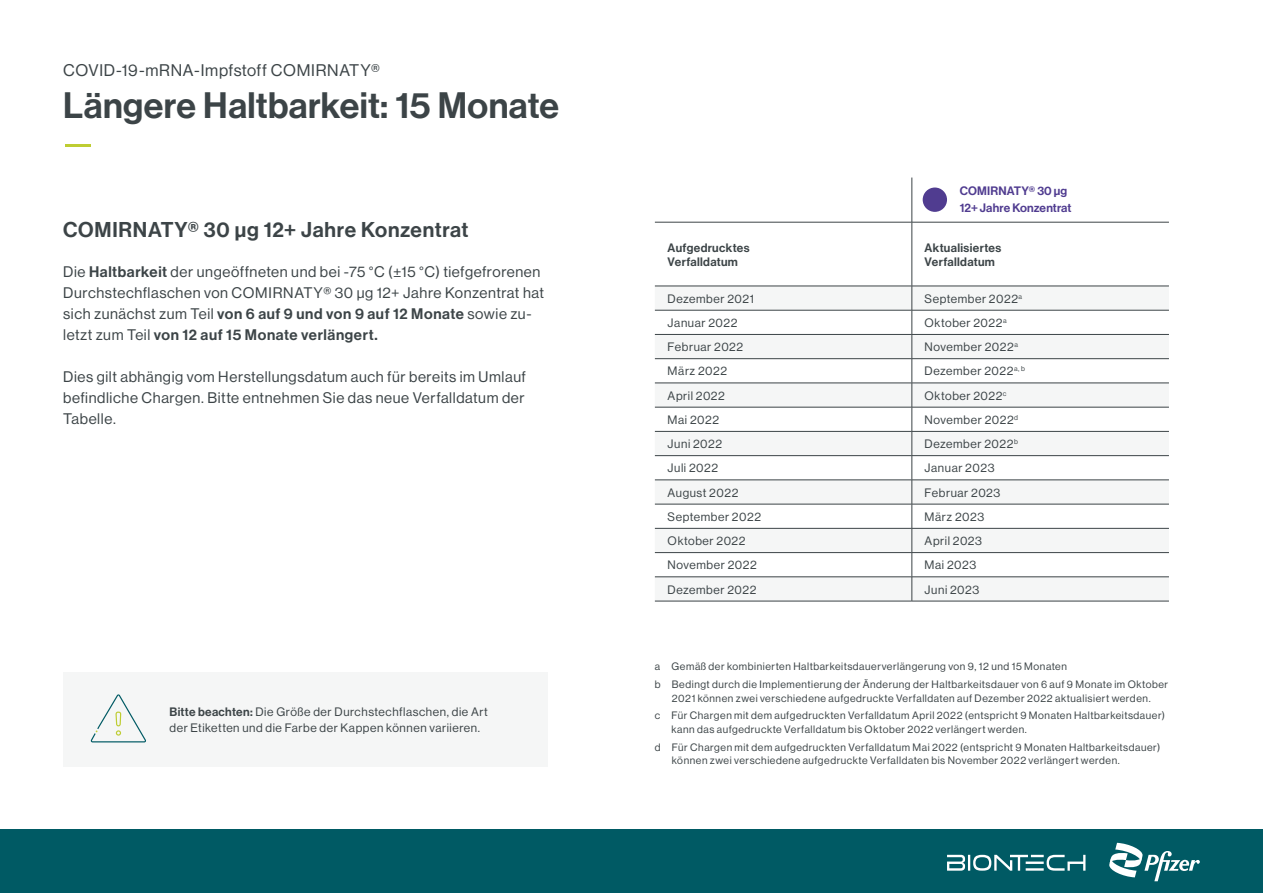
<style>
.page{position:relative;width:1263px;height:893px;background:#fff}
.page>*{position:absolute;margin:0;border:0;box-sizing:border-box;transform-origin:0 0}
.t1{font:36px "N Haas Grotesk DS Pro 65 Md";letter-spacing:.01em;color:#3c4447}
.t2{font:21px "N Haas Grotesk DS Pro 65 Md";letter-spacing:.03em;color:#3c4447}
.t3{font:16.5px "N Haas Grotesk DS Pro 55 Rg";letter-spacing:.04em;color:#3c4447}
.t4{font:15px/21px "N Haas Grotesk DS Pro 55 Rg";letter-spacing:.04em;color:#3c4447}
.t5{font:15px "N Haas Grotesk DS Pro 65 Md";letter-spacing:.04em;color:#3c4447}
.t6{font:12px/16.5px "N Haas Grotesk DS Pro 55 Rg";letter-spacing:.05em;color:#3c4447}
.t7{font:12px/14.4px "N Haas Grotesk DS Pro 65 Md";letter-spacing:.03em;color:#3c4447}
.t8{font:12px/16.5px "N Haas Grotesk DS Pro 65 Md";letter-spacing:.01em;color:#503c90}
.t9{font:10.5px/17.7px "N Haas Grotesk DS Pro 55 Rg";letter-spacing:.055em;color:#3c4447}
.s1{font-family:"N Haas Grotesk DS Pro 65 Md"}
.s2{font-family:"N Haas Grotesk DS Pro 55 Rg"}
</style>
<div class="page">
<div style="left:0;top:830px;width:1263px;height:63px;background:#005a64"></div>
<svg style="left:1109px;top:843px;width:91px;height:38px"></svg>
<svg style="left:947px;top:855px;width:138px;height:16px"></svg>
<hr style="left:655px;top:601px;width:257px;height:1px;background:#3c4447">
<hr style="left:912px;top:601px;width:257px;height:1px;background:#3c4447">
<hr style="left:655px;top:222px;width:257px;height:1px;background:#3c4447">
<hr style="left:912px;top:222px;width:257px;height:1px;background:#3c4447">
<hr style="left:912px;top:222px;width:1px;height:64px;background:#3c4447">
<svg style="left:655px;top:286px;width:514px;height:315px"></svg>
<hr style="left:912px;top:178px;width:1px;height:44px;background:#3c4447">
<div style="left:923px;top:188px;width:24px;height:24px;background:#503c90;border-radius:50%"></div>
<div style="left:63px;top:672px;width:485px;height:95px;background:#f5f6f6"></div>
<svg style="left:91px;top:694px;width:55px;height:48px"></svg>
<hr style="left:65px;top:144px;width:26px;height:3px;background:#becd32">
<h3 class="t3" style="left:63px;top:61px;width:318px">COVID-19-mRNA-Impfstoff COMIRNATY®</h3>
<h1 class="t1" style="left:63px;top:85px;width:497px">Längere Haltbarkeit: 15 Monate</h1>
<h2 class="t2" style="left:63px;top:218px;width:407px">COMIRNATY® 30 μg 12+ Jahre Konzentrat</h2>
<h3 class="t4" style="left:63px;top:261px;width:482px">Die <span class="s1">Haltbarkeit</span> der ungeöffneten und bei -75 °C (±15 °C) tiefgefrorenen<br>Durchstechflaschen von COMIRNATY® 30 μg 12+ Jahre Konzentrat hat sich zunächst zum Teil <span class="s1">von 6 auf 9 und von 9 auf 12 Monate</span> sowie zu-</h3>
<h3 class="t5" style="left:63px;top:326px;width:316px"><span class="s2">letzt zum Teil</span> von 12 auf 15 Monate verlängert.</h3>
<h3 class="t4" style="left:63px;top:366px;width:464px;text-align:justify">Dies gilt abhängig vom Herstellungsdatum auch für bereits im Umlauf befindliche Chargen. Bitte entnehmen Sie das neue Verfalldatum der Tabelle.</h3>
<p class="t6" style="left:169px;top:703px;width:320px"><span class="s1">Bitte beachten:</span> Die Größe der Durchstechflaschen, die Art der Etiketten und die Farbe der Kappen können variieren.</p>
<p class="t8" style="left:960px;top:183px;width:113px">COMIRNATY® 30 µg<br>12+ Jahre Konzentrat</p>
<p class="t7" style="left:668px;top:240px;width:83px">Aufgedrucktes<br>Verfalldatum</p>
<p class="t7" style="left:925px;top:240px;width:78px">Aktualisiertes<br>Verfalldatum</p>
<p class="t6" style="left:668px;top:290px;width:88px">Dezember 2021</p>
<p class="t6" style="left:925px;top:290px;width:99px">September 2022<sup>a</sup></p>
<p class="t6" style="left:668px;top:315px;width:71px">Januar 2022</p>
<p class="t6" style="left:925px;top:315px;width:84px">Oktober 2022<sup>a</sup></p>
<p class="t6" style="left:668px;top:339px;width:77px">Februar 2022</p>
<p class="t6" style="left:925px;top:339px;width:95px">November 2022<sup>a</sup></p>
<p class="t6" style="left:668px;top:363px;width:61px">März 2022</p>
<p class="t6" style="left:925px;top:363px;width:102px">Dezember 2022<sup>a,</sup> <sup>b</sup></p>
<p class="t6" style="left:668px;top:387px;width:59px">April 2022</p>
<p class="t6" style="left:925px;top:387px;width:83px">Oktober 2022<sup>c</sup></p>
<p class="t6" style="left:668px;top:412px;width:53px">Mai 2022</p>
<p class="t6" style="left:925px;top:412px;width:95px">November 2022<sup>d</sup></p>
<p class="t6" style="left:668px;top:436px;width:56px">Juni 2022</p>
<p class="t6" style="left:925px;top:436px;width:95px">Dezember 2022<sup>b</sup></p>
<p class="t6" style="left:668px;top:460px;width:52px">Juli 2022</p>
<p class="t6" style="left:925px;top:460px;width:71px">Januar 2023</p>
<p class="t6" style="left:668px;top:484px;width:72px">August 2022</p>
<p class="t6" style="left:925px;top:484px;width:77px">Februar 2023</p>
<p class="t6" style="left:668px;top:508px;width:95px">September 2022</p>
<p class="t6" style="left:925px;top:508px;width:61px">März 2023</p>
<p class="t6" style="left:668px;top:533px;width:79px">Oktober 2022</p>
<p class="t6" style="left:925px;top:533px;width:59px">April 2023</p>
<p class="t6" style="left:668px;top:557px;width:91px">November 2022</p>
<p class="t6" style="left:925px;top:557px;width:53px">Mai 2023</p>
<p class="t6" style="left:668px;top:581px;width:90px">Dezember 2022</p>
<p class="t6" style="left:925px;top:581px;width:56px">Juni 2023</p>
<p class="t9" style="left:655px;top:658px;width:515px">a Gemäß der kombinierten Haltbarkeitsdauerverlängerung von 9, 12 und 15 Monaten<br>b Bedingt durch die Implementierung der Änderung der Haltbarkeitsdauer von 6 auf 9 Monate im Oktober</p>
<p class="t9" style="left:655px;top:689px;width:512px;text-align:center">2021 können zwei verschiedene aufgedruckte Verfalldaten auf Dezember 2022 aktualisiert werden.<br>c Für Chargen mit dem aufgedruckten Verfalldatum April 2022 (entspricht 9 Monaten Haltbarkeitsdauer)</p>
<p class="t9" style="left:655px;top:720px;width:507px;text-indent:17px">kann das aufgedruckte Verfalldatum bis Oktober 2022 verlängert werden.<br>d Für Chargen mit dem aufgedruckten Verfalldatum Mai 2022 (entspricht 9 Monaten Haltbarkeitsdauer)</p>
<p class="t9" style="left:672px;top:752px;width:449px">können zwei verschiedene aufgedruckte Verfalldaten bis November 2022 verlängert werden.</p>
</div>
